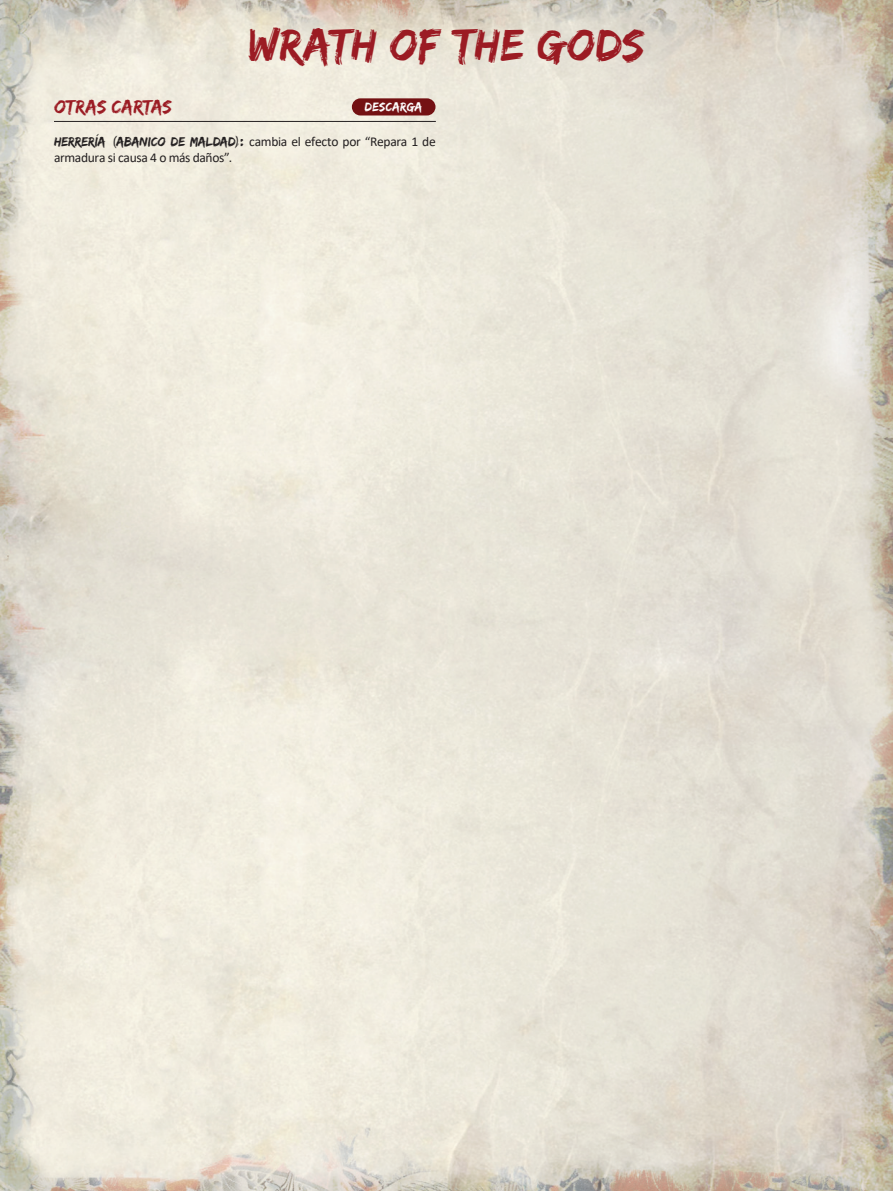
<style>
.page{position:relative;width:893px;height:1191px;background:#fff}
.page>*{position:absolute;margin:0;border:0;box-sizing:border-box;transform-origin:0 0}
.t1{font:46.5px "Edo SZ";letter-spacing:.015em;color:#9b1b23}
.t2{font:19.5px "Edo SZ";letter-spacing:.01em;color:#9b1b23}
.t3{font:13.5px/16.5px "Calibri";letter-spacing:-.025em;color:#231f20}
.t4{font:12.9px "Edo SZ";letter-spacing:.025em;color:#fff}
.s1{font-family:"Edo SZ"}
</style>
<div class="page">
<img style="left:0;top:0;width:893px;height:1191px">
<hr style="left:54px;top:121px;width:382px;height:1px;background:#231f20">
<div style="left:352px;top:98px;width:83px;height:17px;background:#741113;border-radius:9px"></div>
<h1 class="t1" style="left:248px;top:18px;width:398px">WRATH OF THE GODS</h1>
<h2 class="t2" style="left:54px;top:95px;width:119px">OTRAS CARTAS</h2>
<p class="t3" style="left:54px;top:134px;width:383px"><span class="s1">HERRERÍA (ABANICO DE MALDAD):</span> cambia el efecto por “Repara 1 de armadura si causa 4 o más daños”.</p>
<p class="t4" style="left:365px;top:99px;width:59px">DESCARGA</p>
</div>
